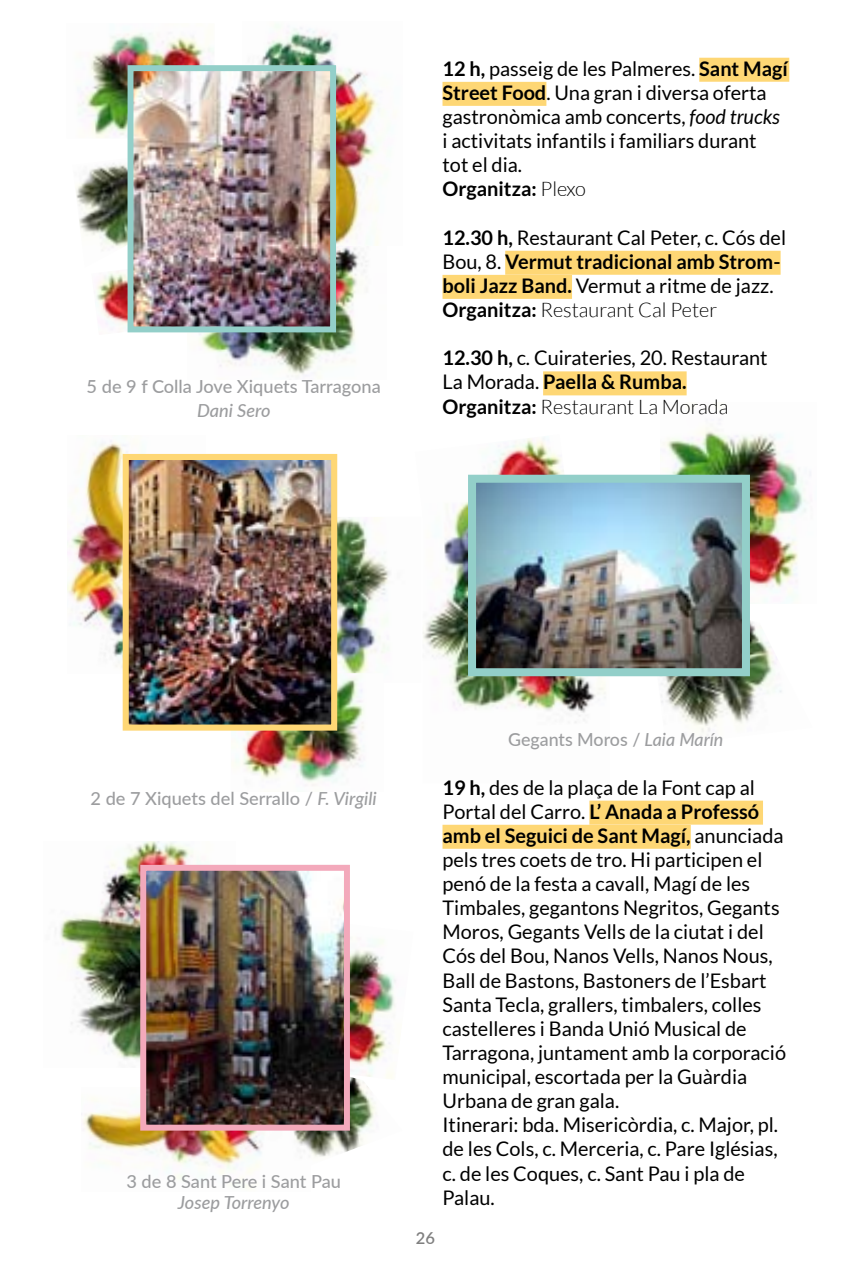
<style>
.page{position:relative;width:851px;height:1276px;background:#fff}
.page>*{position:absolute;margin:0;border:0;box-sizing:border-box;transform-origin:0 0}
.t1{font:20.1px/24px "Lato";color:#000}
.t2{font:700 20.1px/24px "Lato";color:#000}
.t3{font:500 18px "Lato";color:#9c9d9f}
.t4{font:italic 500 18px "Lato";color:#9c9d9f}
.t5{font:600 16.5px "Lato";color:#808080}
.s1{font-weight:700}
.s2{font-style:italic}
.s3{font-weight:300}
.s4{font-weight:400}
</style>
<div class="page">
<img style="left:468px;top:437px;width:102px;height:38px">
<img style="left:423px;top:501px;width:186px;height:222px">
<img style="left:660px;top:419px;width:151px;height:174px">
<img style="left:647px;top:593px;width:135px;height:144px">
<img style="left:477px;top:484px;width:263px;height:183px">
<div style="left:468px;top:475px;width:281px;height:201px;border:8px solid #93cfc9"></div>
<div style="left:699px;top:58px;width:90px;height:24px;background:#fed775"></div>
<div style="left:442px;top:82px;width:104px;height:24px;background:#fed775"></div>
<div style="left:505px;top:251px;width:275px;height:24px;background:#fed775"></div>
<div style="left:442px;top:275px;width:130px;height:24px;background:#fed775"></div>
<div style="left:543px;top:371px;width:143px;height:24px;background:#fed775"></div>
<div style="left:589px;top:800px;width:173px;height:24px;background:#fed775"></div>
<div style="left:442px;top:825px;width:248px;height:24px;background:#fed775"></div>
<img style="left:96px;top:271px;width:70px;height:62px">
<img style="left:78px;top:33px;width:135px;height:105px">
<img style="left:187px;top:246px;width:181px;height:132px">
<img style="left:76px;top:163px;width:51px;height:88px">
<img style="left:259px;top:26px;width:125px;height:220px">
<img style="left:134px;top:72px;width:195px;height:253px">
<div style="left:127px;top:65px;width:209px;height:267px;border:6px solid #93cfc9"></div>
<img style="left:337px;top:517px;width:53px;height:156px">
<img style="left:68px;top:440px;width:78px;height:233px">
<img style="left:231px;top:673px;width:133px;height:113px">
<img style="left:130px;top:461px;width:200px;height:262px">
<div style="left:123px;top:454px;width:214px;height:276px;border:6px solid #fed775"></div>
<img style="left:350px;top:940px;width:46px;height:118px">
<img style="left:60px;top:841px;width:175px;height:219px">
<img style="left:83px;top:1098px;width:196px;height:91px">
<img style="left:279px;top:1058px;width:114px;height:99px">
<img style="left:147px;top:872px;width:196px;height:251px">
<div style="left:140px;top:865px;width:210px;height:265px;border:6px solid #f3a9bb"></div>
<p class="t3" style="left:87px;top:373px;width:295px">5 de 9 f Colla Jove Xiquets Tarragona</p>
<p class="t4" style="left:197px;top:397px;width:75px">Dani Sero</p>
<p class="t1" style="left:442px;top:56px;width:347px"><span class="s1">12 h,</span> passeig de les Palmeres. <span class="s1">Sant Magí<br>Street Food</span>. Una gran i diversa oferta gastronòmica amb concerts, <span class="s2">food trucks </span>i activitats infantils i familiars durant<br>tot el dia.<br><span class="s1">Organitza:</span> <span class="s3">Plexo</span></p>
<p class="t2" style="left:442px;top:225px;width:345px">12.30 h, <span class="s4">Restaurant Cal Peter, c. Cós del Bou, 8.</span> Vermut tradicional amb Strom&shy;boli Jazz Band. <span class="s4">Vermut a ritme de jazz.<br></span>Organitza: <span class="s3">Restaurant Cal Peter</span></p>
<p class="t1" style="left:442px;top:346px;width:326px"><span class="s1">12.30 h,</span> c. Cuirateries, 20. Restaurant<br>La Morada. <span class="s1">Paella &amp; Rumba.<br>Organitza:</span> <span class="s3">Restaurant La Morada</span></p>
<p class="t3" style="left:90px;top:786px;width:288px">2 de 7 Xiquets del Serrallo / <span class="s2">F. Virgili</span></p>
<p class="t3" style="left:126px;top:1168px;width:216px">3 de 8 Sant Pere i Sant Pau</p>
<p class="t4" style="left:178px;top:1190px;width:113px">Josep Torrenyo</p>
<p class="t3" style="left:508px;top:727px;width:217px">Gegants Moros / <span class="s2">Laia Marín</span></p>
<p class="t1" style="left:442px;top:775px;width:345px"><span class="s1">19 h,</span> des de la plaça de la Font cap al Portal del Carro. <span class="s1">L’ Anada a Professó amb el Seguici de Sant Magí,</span> anunciada pels tres coets de tro. Hi participen el penó de la festa a cavall, Magí de les Timbales, gegantons Negritos, Gegants Moros, Gegants Vells de la ciutat i del Cós del Bou, Nanos Vells, Nanos Nous, Ball de Bastons, Bastoners de l’Esbart Santa Tecla, grallers, timbalers, colles castelleres i Banda Unió Musical de Tarragona, juntament amb la corporació municipal, escortada per la Guàrdia Urbana de gran gala.<br>Itinerari: bda. Misericòrdia, c. Major, pl. de les Cols, c. Merceria, c. Pare Iglésias, c. de les Coques, c. Sant Pau i pla de Palau.</p>
<p class="t5" style="left:416px;top:1226px;width:21px">26</p>
</div>
